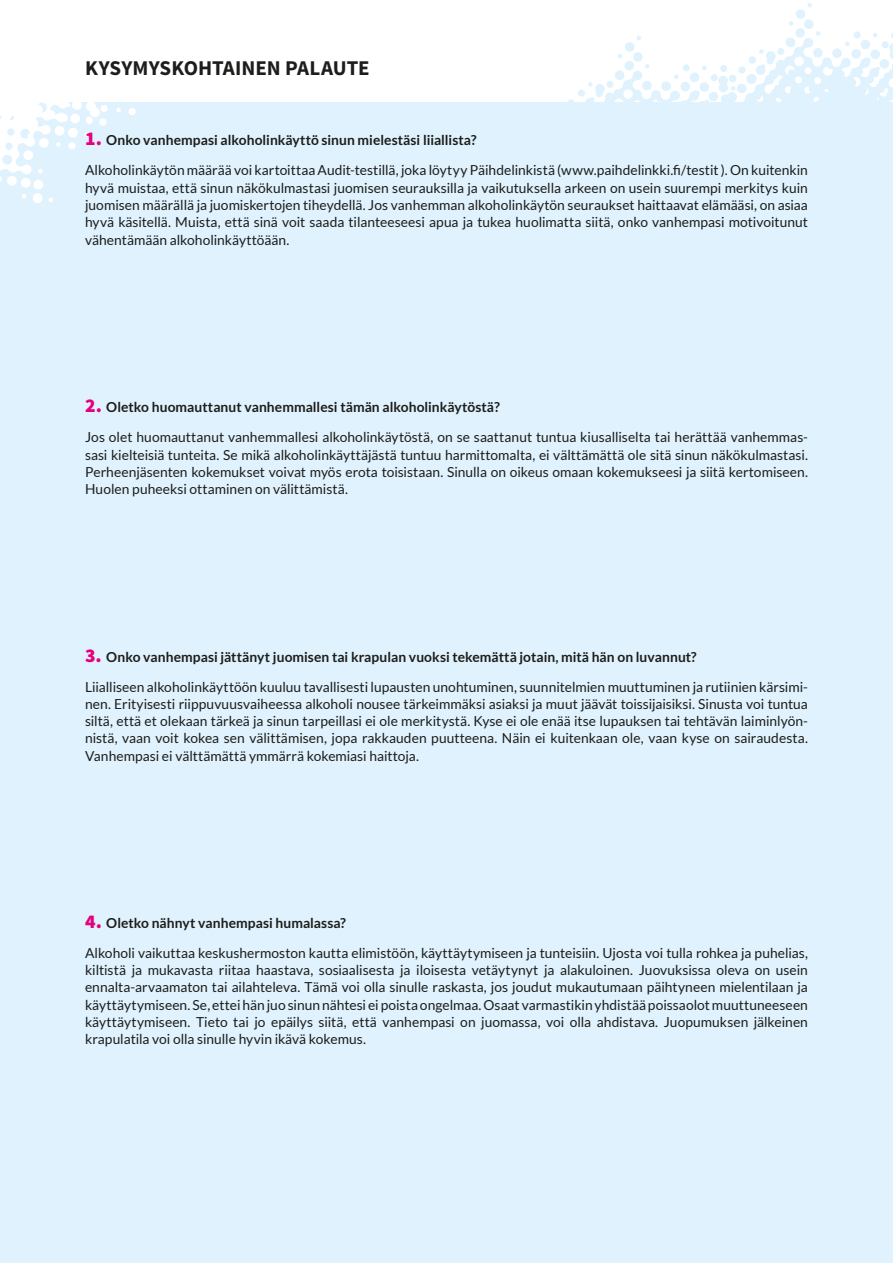
<style>
.page{position:relative;width:893px;height:1263px;background:#fff}
.page>*{position:absolute;margin:0;border:0;box-sizing:border-box;transform-origin:0 0}
.t1{font:700 21px "Source Sans Pro";color:#1d1d1b}
._1_leipis{font:13.8px/17.2px "Lato";color:#1d1d1b;text-align:justify}
._1_kysymys{font:700 13.8px "Lato";letter-spacing:.005em;color:#1d1d1b}
.s1{font-family:"Source Sans Pro";font-weight:900;font-size:19.5px;color:#e6007d}
</style>
<div class="page">
<svg style="left:789px;top:3px;width:104px;height:40px"></svg>
<svg style="left:821px;top:43px;width:72px;height:59px"></svg>
<svg style="left:589px;top:36px;width:232px;height:66px"></svg>
<svg style="left:568px;top:83px;width:242px;height:19px;fill:#e4f4fd"></svg>
<div style="left:0;top:102px;width:893px;height:1161px;background:#dff2fd"></div>
<svg style="left:0;top:102px;width:136px;height:101px"></svg>
<p class="t1" style="left:85px;top:55px;width:286px">KYSYMYSKOHTAINEN PALAUTE</p>
<p class="_1_kysymys" style="left:85px;top:132px;width:393px"><span class="s1">1.</span> Onko vanhempasi alkoholinkäyttö sinun mielestäsi liiallista?</p>
<p class="_1_leipis" style="left:85px;top:162px;width:724px">Alkoholinkäytön määrää voi kartoittaa Audit-testillä, joka löytyy Päihdelinkistä (www.paihdelinkki.fi/testit ). On kuitenkin hyvä muistaa, että sinun näkökulmastasi juomisen seurauksilla ja vaikutuksella arkeen on usein suurempi merkitys kuin juomisen määrällä ja juomiskertojen tiheydellä. Jos vanhemman alkoholinkäytön seuraukset haittaavat elämääsi, on asiaa hyvä käsitellä. Muista, että sinä voit saada tilanteeseesi apua ja tukea huolimatta siitä, onko vanhempasi motivoitunut vähentämään alkoholinkäyttöään.</p>
<p class="_1_kysymys" style="left:85px;top:399px;width:416px"><span class="s1">2.</span> Oletko huomauttanut vanhemmallesi tämän alkoholinkäytöstä?</p>
<p class="_1_leipis" style="left:85px;top:429px;width:724px">Jos olet huomauttanut vanhemmallesi alkoholinkäytöstä, on se saattanut tuntua kiusalliselta tai herättää vanhemmas&shy;sasi kielteisiä tunteita. Se mikä alkoholinkäyttäjästä tuntuu harmittomalta, ei välttämättä ole sitä sinun näkökulmastasi.<br>Perheenjäsenten kokemukset voivat myös erota toisistaan. Sinulla on oikeus omaan kokemukseesi ja siitä kertomiseen.<br>Huolen puheeksi ottaminen on välittämistä.</p>
<p class="_1_kysymys" style="left:85px;top:649px;width:613px"><span class="s1">3.</span> Onko vanhempasi jättänyt juomisen tai krapulan vuoksi tekemättä jotain, mitä hän on luvannut?</p>
<p class="_1_leipis" style="left:85px;top:678px;width:724px">Liialliseen alkoholinkäyttöön kuuluu tavallisesti lupausten unohtuminen, suunnitelmien muuttuminen ja rutiinien kärsimi&shy;nen. Erityisesti riippuvuusvaiheessa alkoholi nousee tärkeimmäksi asiaksi ja muut jäävät toissijaisiksi. Sinusta voi tuntua siltä, että et olekaan tärkeä ja sinun tarpeillasi ei ole merkitystä. Kyse ei ole enää itse lupauksen tai tehtävän laiminlyön&shy;nistä, vaan voit kokea sen välittämisen, jopa rakkauden puutteena. Näin ei kuitenkaan ole, vaan kyse on sairaudesta.<br>Vanhempasi ei välttämättä ymmärrä kokemiasi haittoja.</p>
<p class="_1_kysymys" style="left:85px;top:915px;width:262px"><span class="s1">4.</span> Oletko nähnyt vanhempasi humalassa?</p>
<p class="_1_leipis" style="left:85px;top:944px;width:724px">Alkoholi vaikuttaa keskushermoston kautta elimistöön, käyttäytymiseen ja tunteisiin. Ujosta voi tulla rohkea ja puhelias, kiltistä ja mukavasta riitaa haastava, sosiaalisesta ja iloisesta vetäytynyt ja alakuloinen. Juovuksissa oleva on usein ennalta-arvaamaton tai ailahteleva. Tämä voi olla sinulle raskasta, jos joudut mukautumaan päihtyneen mielentilaan ja käyttäytymiseen. Se, ettei hän juo sinun nähtesi ei poista ongelmaa. Osaat varmastikin yhdistää poissaolot muuttuneeseen käyttäytymiseen. Tieto tai jo epäilys siitä, että vanhempasi on juomassa, voi olla ahdistava. Juopumuksen jälkeinen krapulatila voi olla sinulle hyvin ikävä kokemus.</p>
</div>
